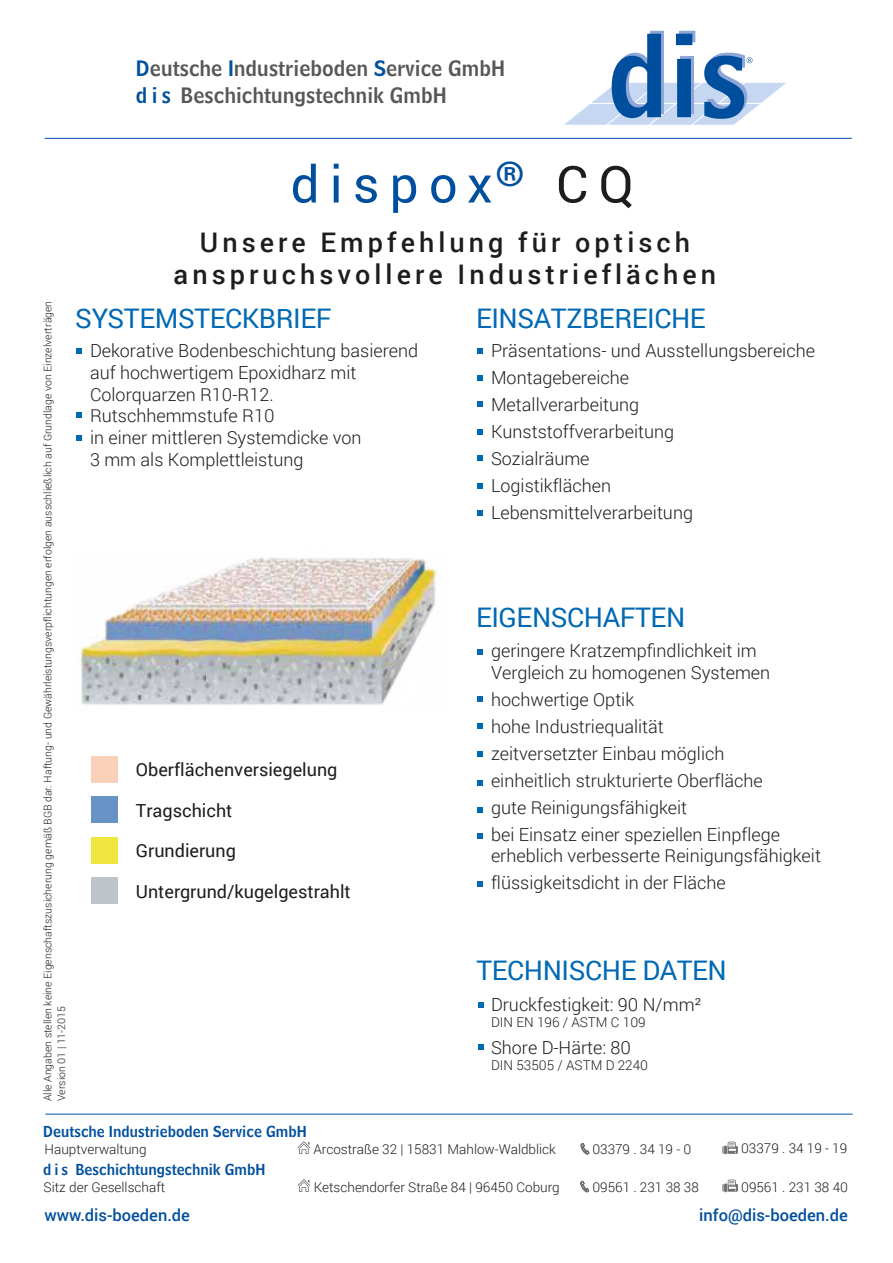
<style>
.page{position:relative;width:893px;height:1263px;background:#fff}
.page>*{position:absolute;margin:0;border:0;box-sizing:border-box;transform-origin:0 0}
.t1{font:51px "Roboto";letter-spacing:.2em;color:#004f9f}
.t2{font:27px "Roboto";letter-spacing:-.015em;color:#0069b4}
.t3{font:500 27px/32.4px "Roboto";letter-spacing:.15em;color:#1d1d1b;text-align:center}
.t4{font:21px/26.5px "Bell Centennial Std Name Num";color:#575756}
.t5{font:300 18px/27px "Roboto";color:#1d1d1b}
.t6{font:18px "Roboto";color:#1d1d1b}
.t7{font:500 16.5px "Roboto";color:#004f9f}
.t8{font:15px "Bell Centennial Std Name Num";color:#004f9f}
.t9{font:300 13.5px "Roboto";color:#1d1d1b}
.t10{font:300 10.5px/13.5px "Roboto";color:#1d1d1b}
.s1{color:#02509e}
.s2{color:#1d1d1b}
</style>
<div class="page">
<svg style="left:564px;top:31px;width:223px;height:107px"></svg>
<hr style="left:45px;top:1114px;width:808px;height:1px;background:#004f9f">
<hr style="left:45px;top:138px;width:807px;height:1px;background:#004f9f">
<svg style="left:722px;top:1141px;width:16px;height:13px"></svg>
<svg style="left:297px;top:1141px;width:13px;height:13px"></svg>
<svg style="left:581px;top:1143px;width:8px;height:11px"></svg>
<svg style="left:297px;top:1179px;width:13px;height:13px"></svg>
<svg style="left:580px;top:1181px;width:9px;height:11px"></svg>
<svg style="left:722px;top:1179px;width:16px;height:13px"></svg>
<svg style="left:77px;top:348px;width:5px;height:6px"></svg>
<svg style="left:77px;top:412px;width:5px;height:6px"></svg>
<svg style="left:77px;top:436px;width:5px;height:5px"></svg>
<div style="left:92px;top:796px;width:26px;height:27px;background:#6893c6"></div>
<div style="left:92px;top:837px;width:26px;height:26px;background:#f0e641"></div>
<div style="left:92px;top:877px;width:26px;height:27px;background:#bfc4ca"></div>
<svg style="left:477px;top:348px;width:6px;height:6px"></svg>
<svg style="left:477px;top:375px;width:6px;height:6px"></svg>
<svg style="left:477px;top:401px;width:6px;height:6px"></svg>
<svg style="left:477px;top:429px;width:6px;height:6px"></svg>
<svg style="left:477px;top:881px;width:6px;height:5px"></svg>
<svg style="left:477px;top:696px;width:6px;height:5px"></svg>
<svg style="left:478px;top:1002px;width:5px;height:6px"></svg>
<svg style="left:478px;top:1044px;width:5px;height:6px"></svg>
<svg style="left:477px;top:834px;width:6px;height:5px"></svg>
<svg style="left:477px;top:807px;width:6px;height:5px"></svg>
<svg style="left:477px;top:649px;width:6px;height:5px"></svg>
<svg style="left:477px;top:751px;width:6px;height:6px"></svg>
<svg style="left:477px;top:780px;width:6px;height:6px"></svg>
<div style="left:92px;top:756px;width:26px;height:26px;background:#f9d1b9"></div>
<svg style="left:477px;top:456px;width:6px;height:5px"></svg>
<svg style="left:477px;top:483px;width:6px;height:6px"></svg>
<svg style="left:477px;top:510px;width:6px;height:6px"></svg>
<svg style="left:477px;top:723px;width:6px;height:6px"></svg>
<img style="left:73px;top:557px;width:364px;height:148px">
<p class="t4" style="left:136px;top:55px;width:371px"><span class="s1">D</span>eutsche <span class="s1">I</span>ndustrieboden <span class="s1">S</span>ervice GmbH <span class="s1">d i s</span> Beschichtungstechnik GmbH</p>
<p class="t10" style="left:41px;top:1101px;width:802px;rotate:-90deg">Alle Angaben stellen keine Eigenschaftszusicherung gemäß BGB dar. Haftung- und Gewährleistungsverpflichtungen erfolgen ausschließlich auf Grundlage von Einzelverträgen<br>Version 01 | 11-2015</p>
<h1 class="t1" style="left:291px;top:149px;width:344px">dispox<sup>®</sup> <span class="s2">CQ</span></h1>
<h2 class="t3" style="left:174px;top:225px;width:544px">Unsere Empfehlung für optisch anspruchsvollere Industrieflächen</h2>
<h2 class="t2" style="left:75px;top:300px;width:258px">SYSTEMSTECKBRIEF</h2>
<p class="t5" style="left:90px;top:340px;width:330px;line-height:21.6px">Dekorative Bodenbeschichtung basierend auf hochwertigem Epoxidharz mit<br>Colorquarzen R10-R12.<br>Rutschhemmstufe R10<br>in einer mittleren Systemdicke von<br>3 mm als Komplettleistung</p>
<h2 class="t2" style="left:476px;top:300px;width:231px">EINSATZBEREICHE</h2>
<p class="t5" style="left:491px;top:336px;width:325px">Präsentations- und Ausstellungsbereiche<br>Montagebereiche<br>Metallverarbeitung<br>Kunststoffverarbeitung<br>Sozialräume<br>Logistikflächen<br>Lebensmittelverarbeitung</p>
<p class="t6" style="left:136px;top:757px;width:203px">Oberflächenversiegelung</p>
<p class="t6" style="left:136px;top:798px;width:98px">Tragschicht</p>
<p class="t6" style="left:136px;top:838px;width:102px">Grundierung</p>
<p class="t6" style="left:136px;top:879px;width:216px">Untergrund/kugelgestrahlt</p>
<h2 class="t2" style="left:476px;top:599px;width:211px">EIGENSCHAFTEN</h2>
<p class="t5" style="left:491px;top:639px;width:281px;line-height:21.6px">geringere Kratzempfindlichkeit im<br>Vergleich zu homogenen Systemen</p>
<p class="t5" style="left:491px;top:685px;width:290px">hochwertige Optik<br>hohe Industriequalität<br>zeitversetzter Einbau möglich einheitlich strukturierte Oberfläche gute Reinigungsfähigkeit<br>bei Einsatz einer speziellen Einpflege</p>
<p class="t5" style="left:491px;top:842px;width:331px">erheblich verbesserte Reinigungsfähigkeit flüssigkeitsdicht in der Fläche</p>
<h2 class="t2" style="left:476px;top:951px;width:252px">TECHNISCHE DATEN</h2>
<p class="t5" style="left:491px;top:990px;width:212px">Druckfestigkeit: 90 N/mm²</p>
<p class="t9" style="left:491px;top:1013px;width:156px">DIN EN 196 / ASTM C 109</p>
<p class="t5" style="left:491px;top:1033px;width:142px">Shore D-Härte: 80</p>
<p class="t9" style="left:491px;top:1056px;width:159px">DIN 53505 / ASTM D 2240</p>
<p class="t8" style="left:43px;top:1122px;width:265px">Deutsche Industrieboden Service GmbH</p>
<p class="t8" style="left:43px;top:1160px;width:224px">d i s Beschichtungstechnik GmbH</p>
<p class="t9" style="left:45px;top:1140px;width:104px">Hauptverwaltung</p>
<p class="t9" style="left:313px;top:1140px;width:244px">Arcostraße 32 | 15831 Mahlow-Waldblick</p>
<p class="t9" style="left:592px;top:1140px;width:101px">03379 . 34 19 - 0</p>
<p class="t9" style="left:741px;top:1139px;width:108px">03379 . 34 19 - 19</p>
<p class="t9" style="left:44px;top:1178px;width:123px">Sitz der Gesellschaft</p>
<p class="t9" style="left:314px;top:1178px;width:247px">Ketschendorfer Straße 84 | 96450 Coburg</p>
<p class="t9" style="left:592px;top:1178px;width:108px">09561 . 231 38 38</p>
<p class="t9" style="left:741px;top:1178px;width:108px">09561 . 231 38 40</p>
<p class="t7" style="left:44px;top:1204px;width:147px">www.dis-boeden.de</p>
<p class="t7" style="left:699px;top:1204px;width:150px">info@dis-boeden.de</p>
</div>
